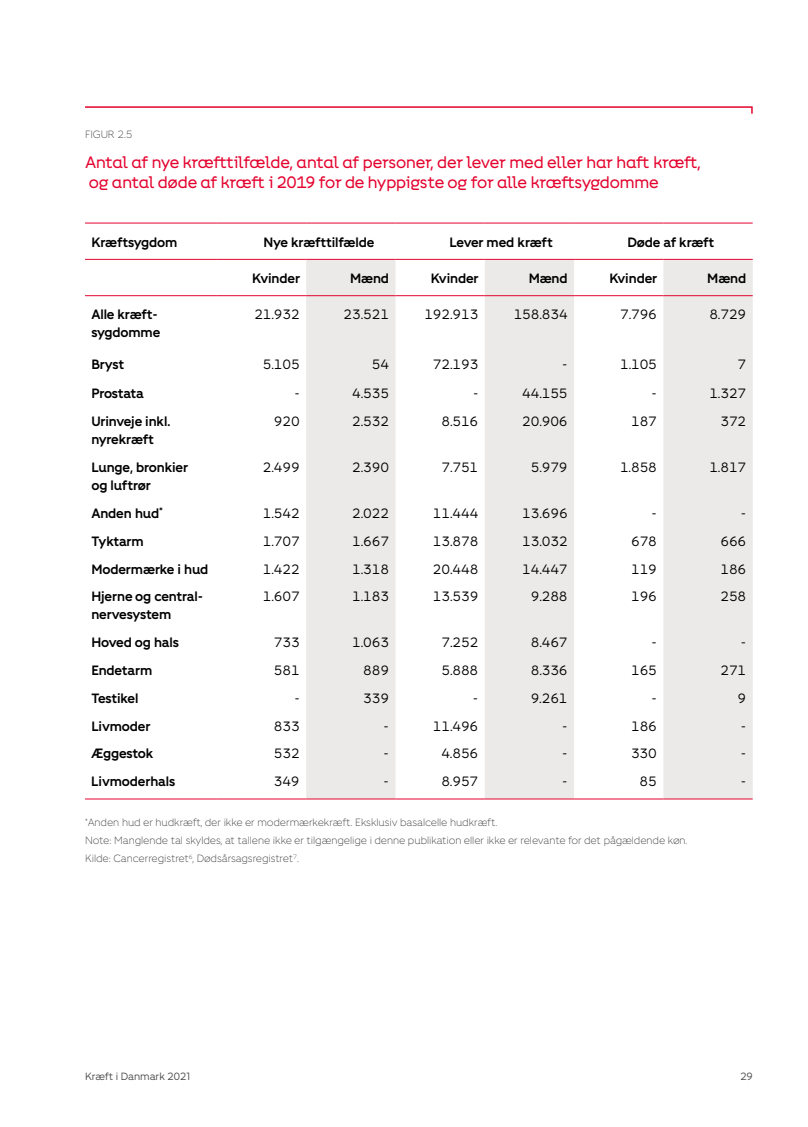
<style>
.page{position:relative;width:808px;height:1127px;background:#fff}
.page>*{position:absolute;margin:0;border:0;box-sizing:border-box;transform-origin:0 0}
.t1{font:16.5px/19.5px "Fighter Overskrift";letter-spacing:-.02em;color:#e4032e}
.t2{font:13.5px "Fighter";letter-spacing:-.01em;color:#000}
.t3{font:700 13.5px/18px "Fighter";letter-spacing:-.01em;color:#000}
.t4{font:300 10.5px/18px "Fighter";letter-spacing:-.01em;color:#4a4a49}
.t5{font:10.5px "Fighter";letter-spacing:-.01em;color:#4a4a49}
</style>
<div class="page">
<svg style="left:85px;top:106px;width:668px;height:8px"></svg>
<svg style="left:306px;top:260px;width:447px;height:538px;fill:#ebeae8"></svg>
<hr style="left:85px;top:259px;width:132px;height:1px;background:#e4032e">
<hr style="left:217px;top:259px;width:89px;height:1px;background:#e4032e">
<hr style="left:306px;top:259px;width:89px;height:1px;background:#e4032e">
<hr style="left:395px;top:259px;width:90px;height:1px;background:#e4032e">
<hr style="left:485px;top:259px;width:89px;height:1px;background:#e4032e">
<hr style="left:574px;top:259px;width:89px;height:1px;background:#e4032e">
<hr style="left:663px;top:259px;width:90px;height:1px;background:#e4032e">
<hr style="left:85px;top:223px;width:132px;height:1px;background:#e4032e">
<hr style="left:217px;top:223px;width:89px;height:1px;background:#e4032e">
<hr style="left:306px;top:223px;width:89px;height:1px;background:#e4032e">
<hr style="left:395px;top:223px;width:90px;height:1px;background:#e4032e">
<hr style="left:485px;top:223px;width:89px;height:1px;background:#e4032e">
<hr style="left:574px;top:223px;width:89px;height:1px;background:#e4032e">
<hr style="left:663px;top:223px;width:90px;height:1px;background:#e4032e">
<hr style="left:85px;top:798px;width:132px;height:1px;background:#e4032e">
<hr style="left:217px;top:798px;width:89px;height:1px;background:#e4032e">
<hr style="left:306px;top:798px;width:89px;height:1px;background:#e4032e">
<hr style="left:395px;top:798px;width:90px;height:1px;background:#e4032e">
<hr style="left:485px;top:798px;width:89px;height:1px;background:#e4032e">
<hr style="left:574px;top:798px;width:89px;height:1px;background:#e4032e">
<hr style="left:663px;top:798px;width:90px;height:1px;background:#e4032e">
<hr style="left:85px;top:295px;width:132px;height:1px;background:#e4032e">
<hr style="left:217px;top:295px;width:89px;height:1px;background:#e4032e">
<hr style="left:306px;top:295px;width:89px;height:1px;background:#e4032e">
<hr style="left:395px;top:295px;width:90px;height:1px;background:#e4032e">
<hr style="left:485px;top:295px;width:89px;height:1px;background:#e4032e">
<hr style="left:574px;top:295px;width:89px;height:1px;background:#e4032e">
<hr style="left:663px;top:295px;width:90px;height:1px;background:#e4032e">
<p class="t4" style="left:85px;top:125px;width:49px">FIGUR 2.5</p>
<p class="t1" style="left:85px;top:153px;width:617px">Antal af nye kræfttilfælde, antal af personer, der lever med eller har haft kræft, og antal døde af kræft i 2019 for de hyppigste og for alle kræftsygdomme</p>
<p class="t3" style="left:91px;top:232px;width:87px">Kræftsygdom</p>
<p class="t3" style="left:264px;top:232px;width:112px">Nye kræfttilfælde</p>
<p class="t3" style="left:449px;top:232px;width:105px">Lever med kræft</p>
<p class="t3" style="left:627px;top:232px;width:88px">Døde af kræft</p>
<p class="t3" style="left:252px;top:268px;width:49px">Kvinder</p>
<p class="t3" style="left:350px;top:268px;width:41px">Mænd</p>
<p class="t3" style="left:431px;top:268px;width:49px">Kvinder</p>
<p class="t3" style="left:529px;top:268px;width:41px">Mænd</p>
<p class="t3" style="left:609px;top:268px;width:49px">Kvinder</p>
<p class="t3" style="left:707px;top:268px;width:41px">Mænd</p>
<p class="t3" style="left:91px;top:305px;width:70px">Alle kræft&shy;sygdomme</p>
<p class="t2" style="left:254px;top:305px;width:47px">21.932</p>
<p class="t2" style="left:344px;top:305px;width:47px">23.521</p>
<p class="t2" style="left:424px;top:305px;width:55px">192.913</p>
<p class="t2" style="left:514px;top:305px;width:55px">158.834</p>
<p class="t2" style="left:620px;top:305px;width:38px">7.796</p>
<p class="t2" style="left:709px;top:305px;width:38px">8.729</p>
<p class="t3" style="left:91px;top:355px;width:34px">Bryst</p>
<p class="t2" style="left:263px;top:355px;width:38px">5.105</p>
<p class="t2" style="left:372px;top:355px;width:19px">54</p>
<p class="t2" style="left:433px;top:355px;width:47px">72.193</p>
<p class="t2" style="left:562px;top:355px;width:7px">-</p>
<p class="t2" style="left:620px;top:355px;width:38px">1.105</p>
<p class="t2" style="left:737px;top:355px;width:10px">7</p>
<p class="t3" style="left:91px;top:384px;width:54px">Prostata</p>
<p class="t2" style="left:294px;top:384px;width:7px">-</p>
<p class="t2" style="left:352px;top:384px;width:38px">4.535</p>
<p class="t2" style="left:473px;top:384px;width:7px">-</p>
<p class="t2" style="left:522px;top:384px;width:47px">44.155</p>
<p class="t2" style="left:652px;top:384px;width:7px">-</p>
<p class="t2" style="left:709px;top:384px;width:38px">1.327</p>
<p class="t3" style="left:91px;top:412px;width:80px">Urinveje inkl. nyrekræft</p>
<p class="t2" style="left:274px;top:412px;width:27px">920</p>
<p class="t2" style="left:352px;top:412px;width:38px">2.532</p>
<p class="t2" style="left:441px;top:412px;width:38px">8.516</p>
<p class="t2" style="left:522px;top:412px;width:47px">20.906</p>
<p class="t2" style="left:631px;top:412px;width:27px">187</p>
<p class="t2" style="left:720px;top:412px;width:27px">372</p>
<p class="t3" style="left:91px;top:458px;width:98px">Lunge, bronkier og luftrør</p>
<p class="t2" style="left:263px;top:458px;width:38px">2.499</p>
<p class="t2" style="left:352px;top:458px;width:38px">2.390</p>
<p class="t2" style="left:441px;top:458px;width:38px">7.751</p>
<p class="t2" style="left:531px;top:458px;width:38px">5.979</p>
<p class="t2" style="left:620px;top:458px;width:38px">1.858</p>
<p class="t2" style="left:709px;top:458px;width:38px">1.817</p>
<p class="t3" style="left:91px;top:503px;width:73px">Anden hud<sup>*</sup></p>
<p class="t2" style="left:263px;top:504px;width:38px">1.542</p>
<p class="t2" style="left:352px;top:504px;width:38px">2.022</p>
<p class="t2" style="left:433px;top:504px;width:47px">11.444</p>
<p class="t2" style="left:522px;top:504px;width:47px">13.696</p>
<p class="t2" style="left:652px;top:504px;width:7px">-</p>
<p class="t2" style="left:741px;top:504px;width:7px">-</p>
<p class="t3" style="left:91px;top:531px;width:54px">Tyktarm</p>
<p class="t2" style="left:263px;top:532px;width:38px">1.707</p>
<p class="t2" style="left:352px;top:532px;width:38px">1.667</p>
<p class="t2" style="left:433px;top:532px;width:47px">13.878</p>
<p class="t2" style="left:522px;top:532px;width:47px">13.032</p>
<p class="t2" style="left:631px;top:532px;width:27px">678</p>
<p class="t2" style="left:720px;top:532px;width:27px">666</p>
<p class="t3" style="left:91px;top:559px;width:118px">Modermærke i hud</p>
<p class="t2" style="left:263px;top:559px;width:38px">1.422</p>
<p class="t2" style="left:352px;top:559px;width:38px">1.318</p>
<p class="t2" style="left:433px;top:559px;width:47px">20.448</p>
<p class="t2" style="left:522px;top:559px;width:47px">14.447</p>
<p class="t2" style="left:631px;top:559px;width:27px">119</p>
<p class="t2" style="left:720px;top:559px;width:27px">186</p>
<p class="t3" style="left:91px;top:587px;width:113px">Hjerne og central&shy;nervesystem</p>
<p class="t2" style="left:263px;top:587px;width:38px">1.607</p>
<p class="t2" style="left:352px;top:587px;width:38px">1.183</p>
<p class="t2" style="left:433px;top:587px;width:47px">13.539</p>
<p class="t2" style="left:531px;top:587px;width:38px">9.288</p>
<p class="t2" style="left:631px;top:587px;width:27px">196</p>
<p class="t2" style="left:720px;top:587px;width:27px">258</p>
<p class="t3" style="left:91px;top:633px;width:89px">Hoved og hals</p>
<p class="t2" style="left:274px;top:633px;width:27px">733</p>
<p class="t2" style="left:352px;top:633px;width:38px">1.063</p>
<p class="t2" style="left:441px;top:633px;width:38px">7.252</p>
<p class="t2" style="left:531px;top:633px;width:38px">8.467</p>
<p class="t2" style="left:651px;top:633px;width:7px">-</p>
<p class="t2" style="left:741px;top:633px;width:7px">-</p>
<p class="t3" style="left:91px;top:660px;width:62px">Endetarm</p>
<p class="t2" style="left:274px;top:661px;width:27px">581</p>
<p class="t2" style="left:363px;top:661px;width:27px">889</p>
<p class="t2" style="left:441px;top:661px;width:38px">5.888</p>
<p class="t2" style="left:531px;top:661px;width:38px">8.336</p>
<p class="t2" style="left:631px;top:661px;width:27px">165</p>
<p class="t2" style="left:720px;top:661px;width:27px">271</p>
<p class="t3" style="left:91px;top:688px;width:49px">Testikel</p>
<p class="t2" style="left:294px;top:689px;width:7px">-</p>
<p class="t2" style="left:363px;top:689px;width:27px">339</p>
<p class="t2" style="left:473px;top:689px;width:7px">-</p>
<p class="t2" style="left:531px;top:689px;width:38px">9.261</p>
<p class="t2" style="left:651px;top:689px;width:7px">-</p>
<p class="t2" style="left:737px;top:689px;width:10px">9</p>
<p class="t3" style="left:91px;top:716px;width:61px">Livmoder</p>
<p class="t2" style="left:274px;top:716px;width:27px">833</p>
<p class="t2" style="left:384px;top:716px;width:7px">-</p>
<p class="t2" style="left:433px;top:716px;width:47px">11.496</p>
<p class="t2" style="left:562px;top:716px;width:7px">-</p>
<p class="t2" style="left:631px;top:716px;width:27px">186</p>
<p class="t2" style="left:741px;top:716px;width:7px">-</p>
<p class="t3" style="left:91px;top:744px;width:64px">Æggestok</p>
<p class="t2" style="left:274px;top:744px;width:27px">532</p>
<p class="t2" style="left:384px;top:744px;width:7px">-</p>
<p class="t2" style="left:441px;top:744px;width:38px">4.856</p>
<p class="t2" style="left:562px;top:744px;width:7px">-</p>
<p class="t2" style="left:631px;top:744px;width:27px">330</p>
<p class="t2" style="left:741px;top:744px;width:7px">-</p>
<p class="t3" style="left:91px;top:772px;width:85px">Livmoderhals</p>
<p class="t2" style="left:274px;top:772px;width:27px">349</p>
<p class="t2" style="left:384px;top:772px;width:7px">-</p>
<p class="t2" style="left:441px;top:772px;width:38px">8.957</p>
<p class="t2" style="left:562px;top:772px;width:7px">-</p>
<p class="t2" style="left:640px;top:772px;width:19px">85</p>
<p class="t2" style="left:741px;top:772px;width:7px">-</p>
<p class="t4" style="left:85px;top:812px;width:604px"><sup>*</sup>Anden hud er hudkræft, der ikke er modermærkekræft. Eksklusiv basalcelle hudkræft.<br>Note: Manglende tal skyldes, at tallene ikke er tilgængelige i denne publikation eller ikke er relevante for det pågældende køn.<br>Kilde: Cancerregistret<sup>6</sup>, Dødsårsagsregistret<sup>7</sup>.</p>
<p class="t5" style="left:85px;top:1069px;width:107px">Kræft i Danmark 2021</p>
<p class="t5" style="left:740px;top:1069px;width:14px">29</p>
</div>
